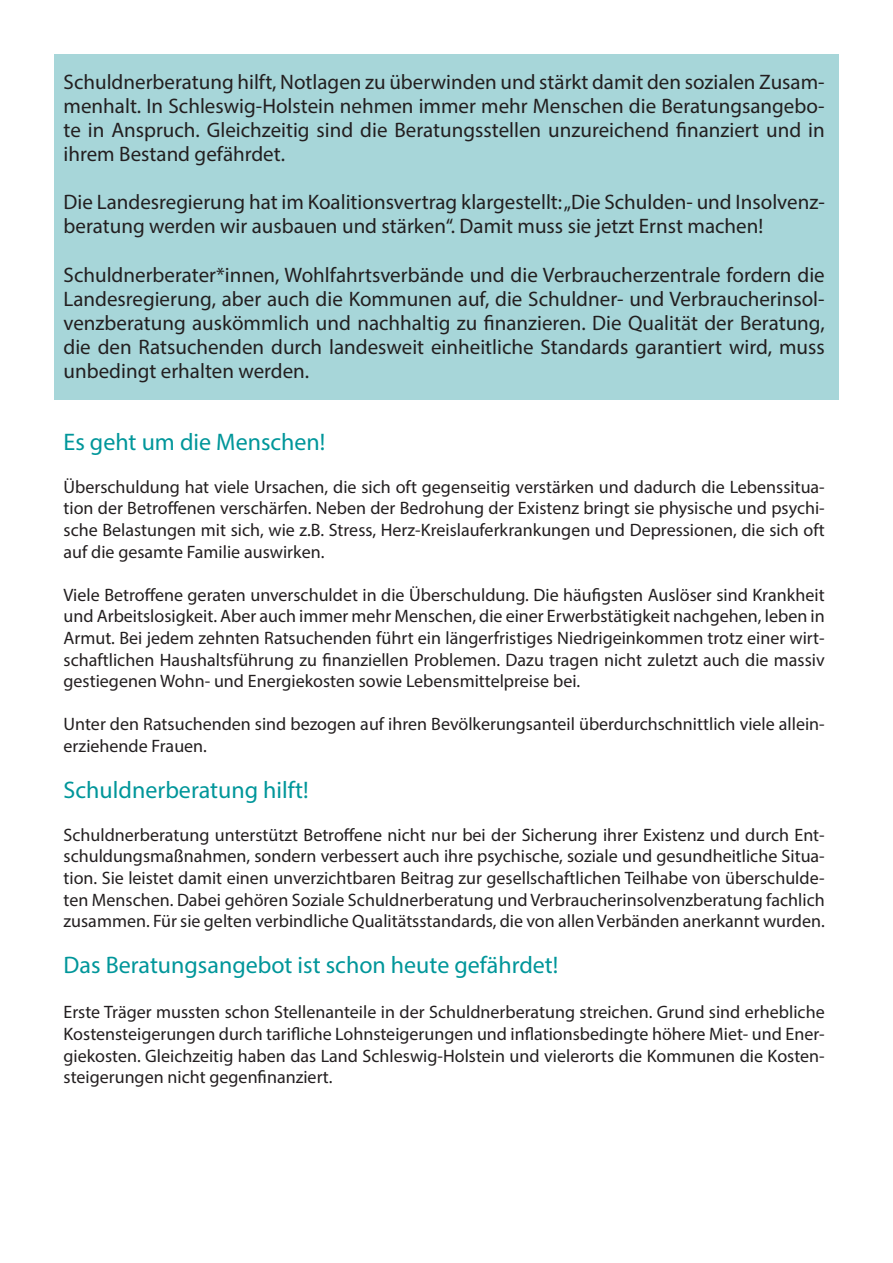
<style>
.page{position:relative;width:893px;height:1263px;background:#fff}
.page>*{position:absolute;margin:0;border:0;box-sizing:border-box;transform-origin:0 0}
.t1{font:24px "Myriad Pro";color:#00969a}
.t2{font:21px/24px "Myriad Pro";color:#231f20;text-align:justify}
.t3{font:18px/21.6px "Myriad Pro";color:#231f20;text-align:justify}
</style>
<div class="page">
<div style="left:54px;top:54px;width:785px;height:346px;background:#a7d6d9"></div>
<p class="t2" style="left:64px;top:70px;width:763px">Schuldnerberatung hilft, Notlagen zu überwinden und stärkt damit den sozialen Zusam&shy;menhalt. In Schleswig-Holstein nehmen immer mehr Menschen die Beratungsangebo&shy;te in Anspruch. Gleichzeitig sind die Beratungsstellen unzureichend fnanziert und in ihrem Bestand gefährdet.</p>
<p class="t2" style="left:64px;top:190px;width:763px">Die Landesregierung hat im Koalitionsvertrag klargestellt: „Die Schulden- und Insolvenz&shy;beratung werden wir ausbauen und stärken“. Damit muss sie jetzt Ernst machen!</p>
<p class="t2" style="left:64px;top:262px;width:763px">Schuldnerberater*innen, Wohlfahrtsverbände und die Verbraucherzentrale fordern die Landesregierung, aber auch die Kommunen auf, die Schuldner- und Verbraucherinsol&shy;venzberatung auskömmlich und nachhaltig zu fnanzieren. Die Qualität der Beratung, die den Ratsuchenden durch landesweit einheitliche Standards garantiert wird, muss unbedingt erhalten werden.</p>
<p class="t1" style="left:64px;top:427px;width:263px">Es geht um die Menschen!</p>
<p class="t3" style="left:64px;top:476px;width:763px">Überschuldung hat viele Ursachen, die sich oft gegenseitig verstärken und dadurch die Lebenssitua&shy;tion der Betrofenen verschärfen. Neben der Bedrohung der Existenz bringt sie physische und psychi&shy;sche Belastungen mit sich, wie z.B. Stress, Herz-Kreislauferkrankungen und Depressionen, die sich oft auf die gesamte Familie auswirken.</p>
<p class="t3" style="left:64px;top:584px;width:763px">Viele Betrofene geraten unverschuldet in die Überschuldung. Die häufgsten Auslöser sind Krankheit und Arbeitslosigkeit. Aber auch immer mehr Menschen, die einer Erwerbstätigkeit nachgehen, leben in Armut. Bei jedem zehnten Ratsuchenden führt ein längerfristiges Niedrigeinkommen trotz einer wirt&shy;schaftlichen Haushaltsführung zu fnanziellen Problemen. Dazu tragen nicht zuletzt auch die massiv gestiegenen Wohn- und Energiekosten sowie Lebensmittelpreise bei.</p>
<p class="t3" style="left:64px;top:713px;width:763px">Unter den Ratsuchenden sind bezogen auf ihren Bevölkerungsanteil überdurchschnittlich viele allein&shy;erziehende Frauen.</p>
<p class="t1" style="left:64px;top:775px;width:246px">Schuldnerberatung hilft!</p>
<p class="t3" style="left:64px;top:824px;width:763px">Schuldnerberatung unterstützt Betrofene nicht nur bei der Sicherung ihrer Existenz und durch Ent&shy;schuldungsmaßnahmen, sondern verbessert auch ihre psychische, soziale und gesundheitliche Situa&shy;tion. Sie leistet damit einen unverzichtbaren Beitrag zur gesellschaftlichen Teilhabe von überschulde&shy;ten Menschen. Dabei gehören Soziale Schuldnerberatung und Verbraucherinsolvenzberatung fachlich zusammen. Für sie gelten verbindliche Qualitätsstandards, die von allen Verbänden anerkannt wurden.</p>
<p class="t1" style="left:64px;top:950px;width:496px">Das Beratungsangebot ist schon heute gefährdet!</p>
<p class="t3" style="left:64px;top:1001px;width:763px">Erste Träger mussten schon Stellenanteile in der Schuldnerberatung streichen. Grund sind erhebliche Kostensteigerungen durch tarifiche Lohnsteigerungen und infationsbedingte höhere Miet- und Ener&shy;giekosten. Gleichzeitig haben das Land Schleswig-Holstein und vielerorts die Kommunen die Kosten&shy;steigerungen nicht gegenfnanziert.</p>
</div>
